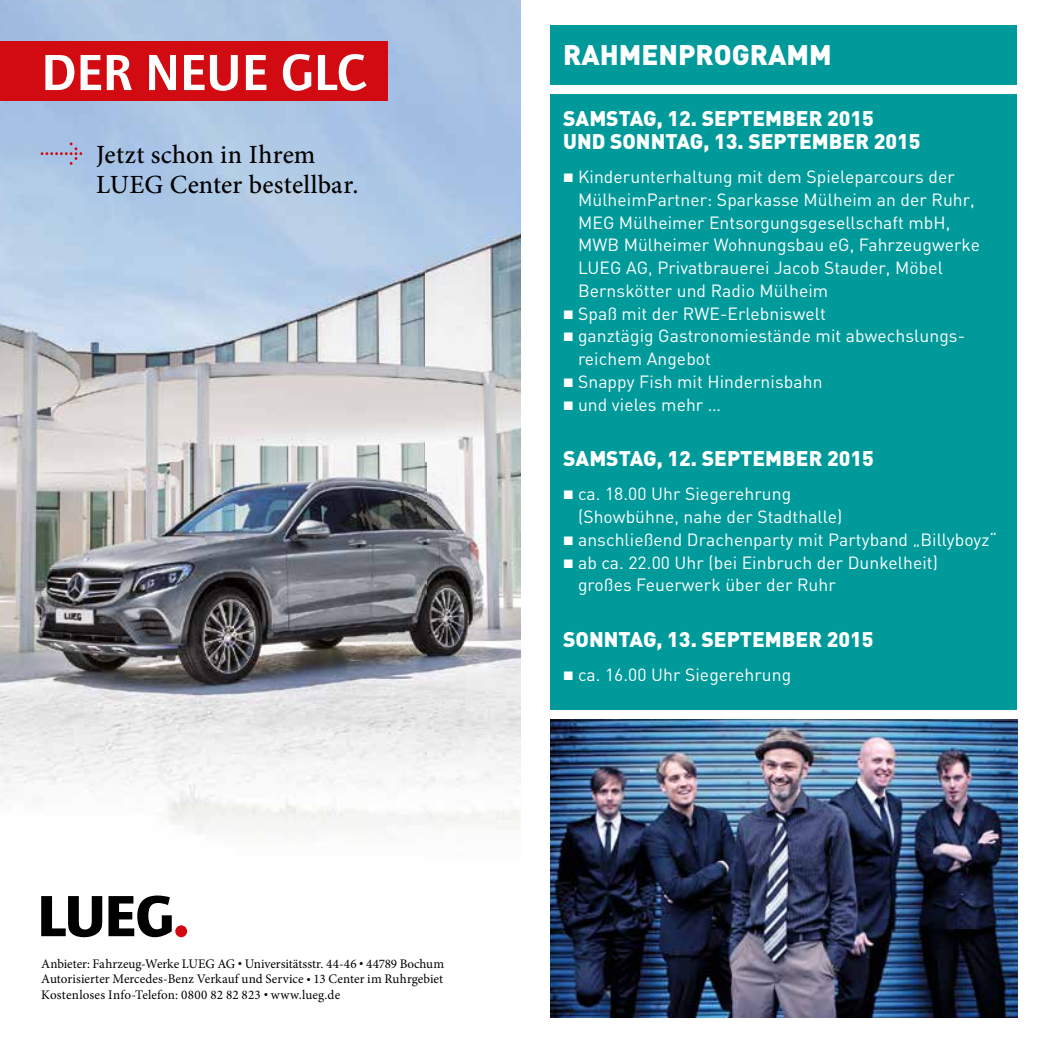
<style>
.page{position:relative;width:1042px;height:1042px;background:#fff}
.page>*{position:absolute;margin:0;border:0;box-sizing:border-box;transform-origin:0 0}
.t1{font:600 52.5px "Foundry Journal";color:#fff}
.t2{font:900 28px "DIN";color:#fff}
.t3{font:500 26.25px/29.8px "Minion Pro";letter-spacing:.005em;color:#000}
.t4{font:900 21px/22.8px "DIN";color:#fff}
.t5{font:17.5px/22.8px "DIN";letter-spacing:.005em;color:#fff}
.t6{font:13.12px/15.8px "Minion Pro";letter-spacing:.01em;color:#000;text-align:justify}
.s1{font-size:11.38px}
.s2{font-family:"Liberation Sans";font-weight:700}
</style>
<div class="page">
<div style="left:551px;top:94px;width:466px;height:615px;background:#009a9b"></div>
<div style="left:551px;top:25px;width:466px;height:59px;background:#009a9b"></div>
<img style="left:0;top:0;width:521px;height:840px">
<div style="left:0;top:41px;width:388px;height:59px;background:#d20a11"></div>
<svg style="left:41px;top:896px;width:61px;height:41px"></svg>
<div style="left:175px;top:925px;width:12px;height:12px;background:#d20a11;border-radius:50%"></div>
<svg style="left:108px;top:895px;width:64px;height:42px"></svg>
<svg style="left:41px;top:142px;width:41px;height:23px"></svg>
<img style="left:551px;top:719px;width:466px;height:298px">
<h1 class="t1" style="left:41px;top:43px;width:327px">DER NEUE GLC</h1>
<h3 class="t3" style="left:96px;top:140px;width:264px">Jetzt schon in Ihrem<br>LUEG Center bestellbar.</h3>
<p class="t6" style="left:41px;top:955px;width:404px">Anbieter: Fahrzeug-Werke LUEG AG <span class="s1">•</span> Universitätsstr. 44-46 <span class="s1">•</span> 44789 Bochum Autorisierter Mercedes-Benz Verkauf und Service <span class="s1">•</span> 13 Center im Ruhrgebiet Kostenloses Info-Telefon: 0800 82 82 823 <span class="s1">•</span> www.lueg.de</p>
<h2 class="t2" style="left:563px;top:36px;width:270px">RAHMENPROGRAMM</h2>
<p class="t4" style="left:563px;top:106px;width:359px">SAMSTAG, 12. SEPTEMBER 2015<br>UND SONNTAG, 13. SEPTEMBER 2015</p>
<p class="t5" style="left:578px;top:165px;width:403px;text-indent:-15px"><span class="s2">■</span> Kinderunterhaltung mit dem Spieleparcours der MülheimPartner: Sparkasse Mülheim an der Ruhr, MEG Mülheimer Entsorgungsgesellschaft mbH, MWB Mülheimer Wohnungsbau eG, Fahrzeugwerke LUEG AG, Privatbrauerei Jacob Stauder, Möbel Bernskötter und Radio Mülheim</p>
<p class="t5" style="left:563px;top:301px;width:264px"><span class="s2">■</span> Spaß mit der RWE-Erlebniswelt</p>
<p class="t5" style="left:578px;top:324px;width:386px;text-indent:-15px"><span class="s2">■</span> ganztägig Gastronomiestände mit abwechslungs&shy;reichem Angebot</p>
<p class="t5" style="left:563px;top:370px;width:261px"><span class="s2">■</span> Snappy Fish mit Hindernisbahn</p>
<p class="t5" style="left:563px;top:392px;width:159px"><span class="s2">■</span> und vieles mehr …</p>
<p class="t4" style="left:563px;top:446px;width:312px">SAMSTAG, 12. SEPTEMBER 2015</p>
<p class="t5" style="left:578px;top:482px;width:266px;text-indent:-15px"><span class="s2">■</span> ca. 18.00 Uhr Siegerehrung (Showbühne, nahe der Stadthalle)</p>
<p class="t5" style="left:563px;top:527px;width:435px"><span class="s2">■</span> anschließend Drachenparty mit Partyband „Billyboyz“</p>
<p class="t5" style="left:578px;top:550px;width:361px;text-indent:-15px"><span class="s2">■</span> ab ca. 22.00 Uhr (bei Einbruch der Dunkelheit) großes Feuerwerk über der Ruhr</p>
<p class="t4" style="left:563px;top:627px;width:312px">SONNTAG, 13. SEPTEMBER 2015</p>
<p class="t5" style="left:563px;top:662px;width:230px"><span class="s2">■</span> ca. 16.00 Uhr Siegerehrung</p>
</div>
